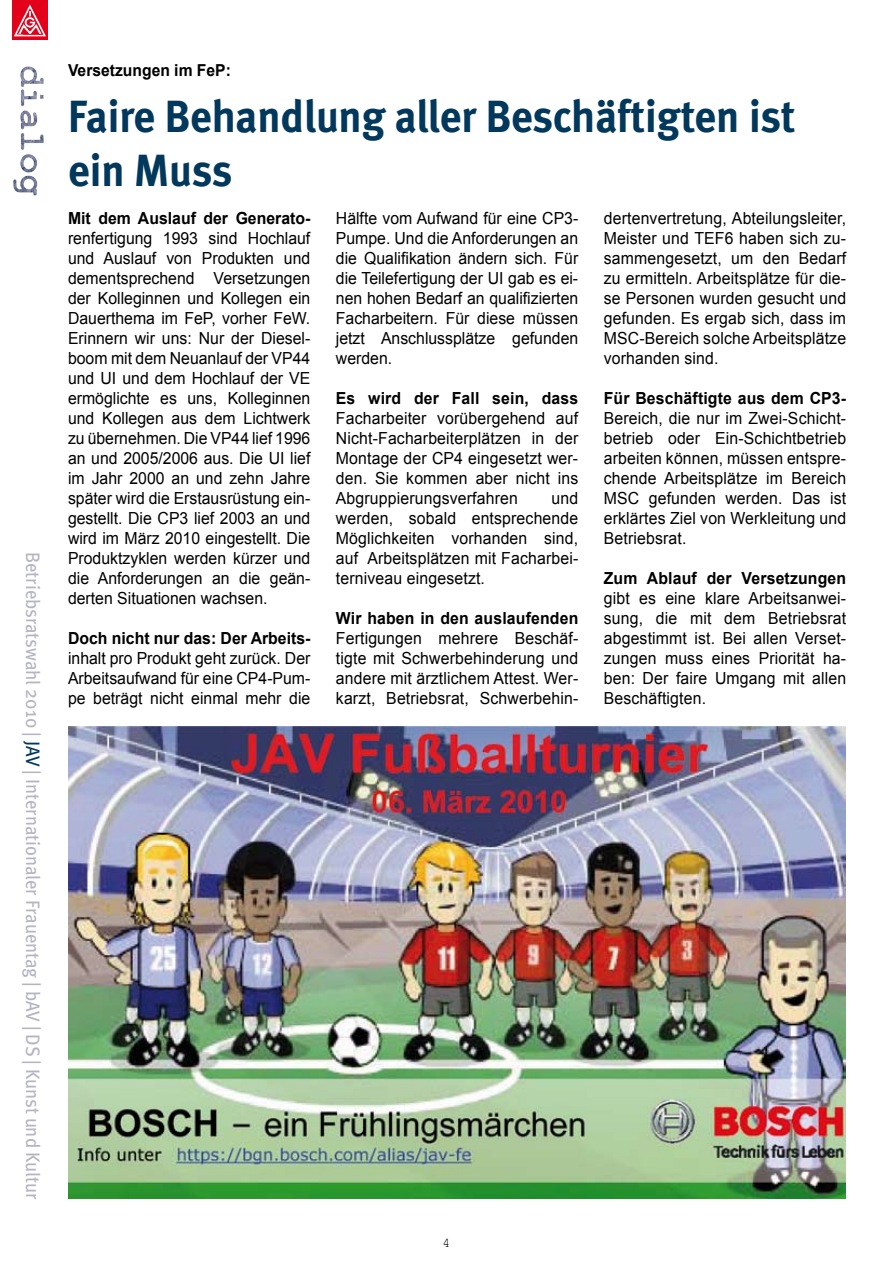
<style>
.page{position:relative;width:893px;height:1263px;background:#fff}
.page>*{position:absolute;margin:0;border:0;box-sizing:border-box;transform-origin:0 0}
.t1{font:700 45px/54px "Meta";letter-spacing:-.005em;color:#03385d;scale:.95 1}
.t2{font:19.5px "Meta";color:#b4b4c3;scale:.95 1}
.t3{font:16.65px/20px "Arial";letter-spacing:.01em;color:#000;text-align:justify;scale:.95 1}
.t4{font:700 16.65px "Arial";letter-spacing:.01em;color:#000;scale:.95 1}
.t5{font:700 16.5px "Arial";color:#000;scale:.95 1}
.t6{font:13.5px "Courier New";color:#000;scale:.95 1}
.s1{color:#03385d}
</style>
<div class="page">
<img style="left:20px;top:66px;width:24px;height:64px">
<img style="left:12px;top:0;width:35px;height:40px">
<img style="left:68px;top:726px;width:778px;height:473px">
<p class="t2" style="left:44px;top:552px;width:682px;rotate:90deg">Betriebsratswahl 2010 | <span class="s1">JAV</span> | Internationaler Frauentag | bAV | DS | Kunst und Kultur</p>
<p class="t5" style="left:68px;top:59px;width:173px">Versetzungen im FeP:</p>
<h1 class="t1" style="left:68px;top:88px;width:767px">Faire Behandlung aller Beschäftigten ist ein Muss</h1>
<p class="t4" style="left:68px;top:207px;width:257px">Mit dem Auslauf der Generato-</p>
<p class="t3" style="left:68px;top:228px;width:257px">renfertigung 1993 sind Hochlauf und Auslauf von Produkten und dementsprechend Versetzungen der Kolleginnen und Kollegen ein Dauerthema im FeP, vorher FeW.<br>Erinnern wir uns: Nur der Diesel&shy;boom mit dem Neuanlauf der VP44 und UI und dem Hochlauf der VE ermöglichte es uns, Kolleginnen und Kollegen aus dem Lichtwerk zu übernehmen. Die VP44 lief 1996 an und 2005/2006 aus. Die UI lief im Jahr 2000 an und zehn Jahre später wird die Erstausrüstung ein&shy;gestellt. Die CP3 lief 2003 an und wird im März 2010 eingestellt. Die Produktzyklen werden kürzer und die Anforderungen an die geän&shy;derten Situationen wachsen.</p>
<p class="t4" style="left:68px;top:627px;width:257px">Doch nicht nur das: Der Arbeits-</p>
<p class="t3" style="left:68px;top:648px;width:257px">inhalt pro Produkt geht zurück. Der Arbeitsaufwand für eine CP4-Pum&shy;pe beträgt nicht einmal mehr die</p>
<p class="t3" style="left:336px;top:208px;width:257px">Hälfte vom Aufwand für eine CP3- Pumpe. Und die Anforderungen an die Qualifikation ändern sich. Für die Teilefertigung der UI gab es ei&shy;nen hohen Bedarf an qualifizierten Facharbeitern. Für diese müssen jetzt Anschlussplätze gefunden werden.</p>
<p class="t4" style="left:336px;top:387px;width:257px">Es wird der Fall sein, dass</p>
<p class="t3" style="left:336px;top:408px;width:257px">Facharbeiter vorübergehend auf Nicht-Facharbeiterplätzen in der Montage der CP4 eingesetzt wer&shy;den. Sie kommen aber nicht ins Abgruppierungsverfahren</p>
<p class="t3" style="left:336px;top:488px;width:257px;text-indent:216px">und werden, sobald entsprechende Möglichkeiten vorhanden sind, auf Arbeitsplätzen mit Facharbei&shy;terniveau eingesetzt.</p>
<p class="t4" style="left:336px;top:607px;width:257px">Wir haben in den auslaufenden</p>
<p class="t3" style="left:336px;top:628px;width:257px">Fertigungen mehrere Beschäf&shy;tigte mit Schwerbehinderung und andere mit ärztlichem Attest. Wer&shy;karzt, Betriebsrat, Schwerbehin-</p>
<p class="t3" style="left:604px;top:208px;width:257px">dertenvertretung, Abteilungsleiter, Meister und TEF6 haben sich zu&shy;sammengesetzt, um den Bedarf zu ermitteln. Arbeitsplätze für die&shy;se Personen wurden gesucht und gefunden. Es ergab sich, dass im MSC-Bereich solche Arbeitsplätze vorhanden sind.</p>
<p class="t4" style="left:604px;top:387px;width:257px">Für Beschäftigte aus dem CP3-</p>
<p class="t3" style="left:604px;top:408px;width:257px">Bereich, die nur im Zwei-Schicht&shy;betrieb oder Ein-Schichtbetrieb arbeiten können, müssen entspre&shy;chende Arbeitsplätze im Bereich MSC gefunden werden. Das ist erklärtes Ziel von Werkleitung und Betriebsrat.</p>
<p class="t4" style="left:604px;top:567px;width:257px">Zum Ablauf der Versetzungen</p>
<p class="t3" style="left:604px;top:588px;width:257px">gibt es eine klare Arbeitsanwei&shy;sung, die mit dem Betriebsrat abgestimmt ist. Bei allen Verset&shy;zungen muss eines Priorität ha&shy;ben: Der faire Umgang mit allen Beschäftigten.</p>
<p class="t6" style="left:443px;top:1234px;width:10px">4</p>
</div>
